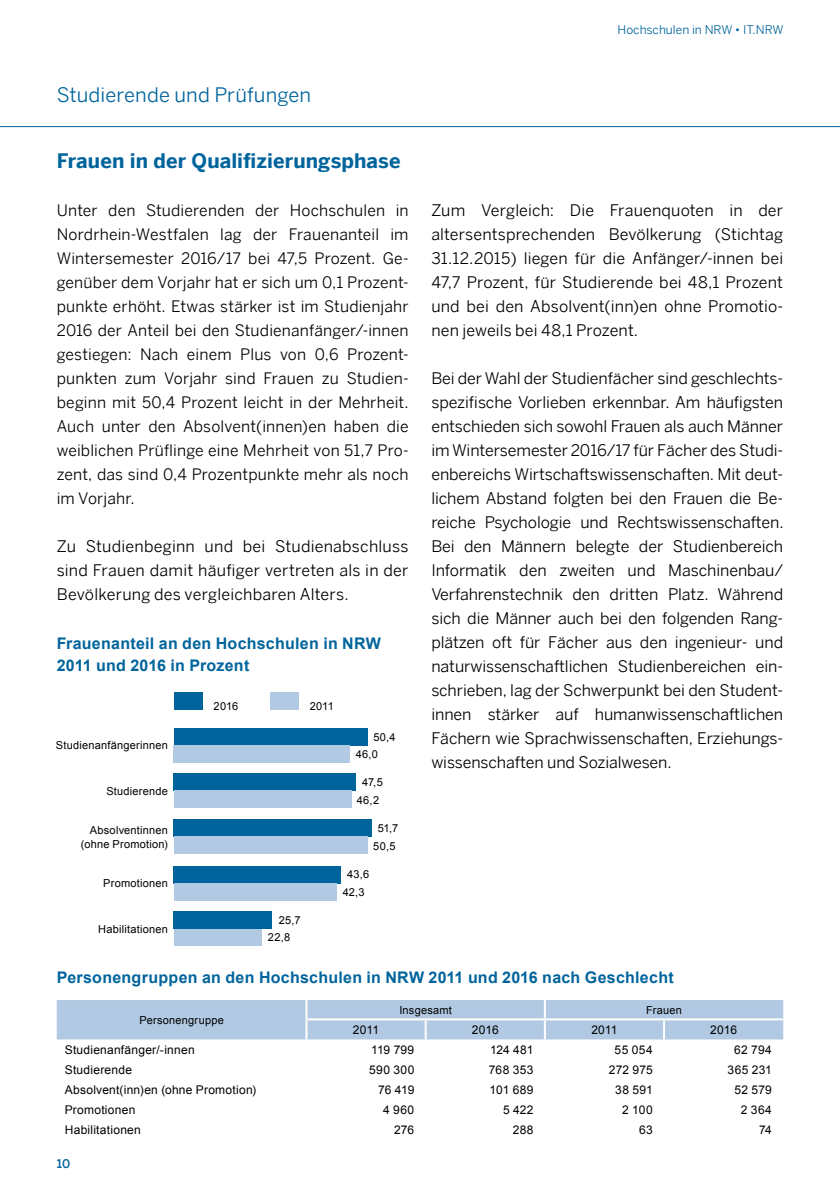
<style>
.page{position:relative;width:840px;height:1191px;background:#fff}
.page>*{position:absolute;margin:0;border:0;box-sizing:border-box;transform-origin:0 0}
.Headline{font:700 20px "Benton Sans";letter-spacing:.005em;color:#00649c}
.t1{font:20px "Benton Sans";letter-spacing:.005em;color:#00649c}
.Fließtext{font:16px/24px "Benton Sans";letter-spacing:-.005em;color:#000;text-align:justify}
.GRAFIK_Überschrift{font:700 16px/22px "Arial";letter-spacing:.015em;color:#00649c}
.Fließtext-2{font:15.8px/24px "Benton Sans";letter-spacing:.01em;color:#000;text-align:justify}
.GRAFIK_Beschriftunge{font:12px "Arial";letter-spacing:.02em;color:#000}
.t2{font:12px "Benton Sans";color:#00649c}
.t3{font:500 12px "Benton Sans";color:#00649c}
.GRAFIK_Beschriftunge-2{font:11px "Arial";letter-spacing:.02em;color:#000}
</style>
<div class="page">
<hr style="left:0;top:126px;width:839px;height:1px;background:#00649c">
<div style="left:57px;top:1000px;width:725px;height:39px;background:#b1c9e2"></div>
<div style="left:174px;top:693px;width:28px;height:17px;background:#00649c"></div>
<div style="left:270px;top:693px;width:28px;height:17px;background:#b1c9e2"></div>
<div style="left:173px;top:728px;width:194px;height:17px;background:#00649c"></div>
<div style="left:173px;top:745px;width:177px;height:17px;background:#b1c9e2"></div>
<div style="left:173px;top:774px;width:183px;height:17px;background:#00649c"></div>
<div style="left:173px;top:791px;width:178px;height:17px;background:#b1c9e2"></div>
<div style="left:173px;top:819px;width:199px;height:18px;background:#00649c"></div>
<div style="left:173px;top:837px;width:194px;height:17px;background:#b1c9e2"></div>
<div style="left:173px;top:866px;width:168px;height:17px;background:#00649c"></div>
<div style="left:173px;top:883px;width:163px;height:17px;background:#b1c9e2"></div>
<div style="left:173px;top:911px;width:99px;height:18px;background:#00649c"></div>
<div style="left:173px;top:929px;width:88px;height:16px;background:#b1c9e2"></div>
<p class="t1" style="left:57px;top:83px;width:256px">Studierende und Prüfungen</p>
<p class="Headline" style="left:57px;top:149px;width:345px">Frauen in der Qualifizierungsphase</p>
<p class="Fließtext-2" style="left:57px;top:198px;width:353px">Unter den Studierenden der Hochschulen in Nordrhein-Westfalen lag der Frauenanteil im Wintersemester 2016/17 bei 47,5 Prozent. Ge&shy;genüber dem Vorjahr hat er sich um 0,1 Prozent&shy;punkte erhöht. Etwas stärker ist im Studienjahr 2016 der Anteil bei den Studienanfänger/-innen gestiegen: Nach einem Plus von 0,6 Prozent&shy;punkten zum Vorjahr sind Frauen zu Studien&shy;beginn mit 50,4 Prozent leicht in der Mehrheit.<br>Auch unter den Absolvent(innen)en haben die weiblichen Prüflinge eine Mehrheit von 51,7 Pro&shy;zent, das sind 0,4 Prozentpunkte mehr als noch im Vorjahr.</p>
<p class="Fließtext" style="left:57px;top:534px;width:353px">Zu Studienbeginn und bei Studienabschluss sind Frauen damit häufiger vertreten als in der Bevölkerung des vergleichbaren Alters.</p>
<p class="GRAFIK_Überschrift" style="left:57px;top:633px;width:325px">Frauenanteil an den Hochschulen in NRW<br>2011 und 2016 in Prozent</p>
<p class="GRAFIK_Beschriftunge-2" style="left:56px;top:738px;width:113px">Studienanfängerinnen</p>
<p class="GRAFIK_Beschriftunge-2" style="left:106px;top:784px;width:63px">Studierende</p>
<p class="GRAFIK_Beschriftunge-2" style="left:90px;top:823px;width:80px">Absolventinnen</p>
<p class="GRAFIK_Beschriftunge-2" style="left:81px;top:836px;width:88px">(ohne Promotion)</p>
<p class="GRAFIK_Beschriftunge-2" style="left:103px;top:876px;width:66px">Promotionen</p>
<p class="GRAFIK_Beschriftunge-2" style="left:98px;top:921px;width:71px">Habilitationen</p>
<p class="GRAFIK_Beschriftunge-2" style="left:213px;top:699px;width:26px">2016</p>
<p class="GRAFIK_Beschriftunge-2" style="left:309px;top:699px;width:26px">2011</p>
<p class="GRAFIK_Beschriftunge-2" style="left:278px;top:912px;width:23px">25,7</p>
<p class="GRAFIK_Beschriftunge-2" style="left:268px;top:930px;width:24px">22,8</p>
<p class="GRAFIK_Beschriftunge-2" style="left:373px;top:729px;width:24px">50,4</p>
<p class="GRAFIK_Beschriftunge-2" style="left:355px;top:747px;width:24px">46,0</p>
<p class="GRAFIK_Beschriftunge-2" style="left:362px;top:775px;width:22px">47,5</p>
<p class="GRAFIK_Beschriftunge-2" style="left:356px;top:792px;width:24px">46,2</p>
<p class="GRAFIK_Beschriftunge-2" style="left:377px;top:821px;width:22px">51,7</p>
<p class="GRAFIK_Beschriftunge-2" style="left:373px;top:838px;width:24px">50,5</p>
<p class="GRAFIK_Beschriftunge-2" style="left:347px;top:867px;width:24px">43,6</p>
<p class="GRAFIK_Beschriftunge-2" style="left:342px;top:884px;width:23px">42,3</p>
<p class="t2" style="left:617px;top:23px;width:167px">Hochschulen in NRW • IT.NRW</p>
<p class="Fließtext" style="left:431px;top:198px;width:353px">Zum Vergleich: Die Frauenquoten in der altersentsprechenden Bevölkerung (Stichtag 31.12.2015) liegen für die Anfänger/-innen bei 47,7 Prozent, für Studierende bei 48,1 Prozent und bei den Absolvent(inn)en ohne Promotio&shy;nen jeweils bei 48,1 Prozent.</p>
<p class="Fließtext" style="left:431px;top:366px;width:353px;text-align:left">Bei der Wahl der Studienfächer sind geschlechts&shy;spezifische Vorlieben erkennbar. Am häufigsten entschieden sich sowohl Frauen als auch Männer im Wintersemester 2016/17 für Fächer des Studi&shy;enbereichs Wirtschaftswissenschaften. Mit deut&shy;lichem Abstand folgten bei den Frauen die Be&shy;reiche Psychologie und Rechtswissenschaften.<br>Bei den Männern belegte der Studienbereich Informatik den zweiten und Maschinenbau/ Verfahrenstechnik den dritten Platz. Während sich die Männer auch bei den folgenden Rang&shy;plätzen oft für Fächer aus den ingenieur- und naturwissenschaftlichen Studienbereichen ein&shy;schrieben, lag der Schwerpunkt bei den Student&shy;innen stärker auf humanwissenschaftlichen Fächern wie Sprachwissenschaften, Erziehungs&shy;wissenschaften und Sozialwesen.</p>
<p class="GRAFIK_Überschrift" style="left:57px;top:967px;width:618px">Personengruppen an den Hochschulen in NRW 2011 und 2016 nach Geschlecht</p>
<p class="GRAFIK_Beschriftunge-2" style="left:139px;top:1012px;width:86px">Personengruppe</p>
<p class="GRAFIK_Beschriftunge-2" style="left:399px;top:1002px;width:54px">Insgesamt</p>
<p class="GRAFIK_Beschriftunge-2" style="left:646px;top:1002px;width:37px">Frauen</p>
<p class="GRAFIK_Beschriftunge" style="left:353px;top:1021px;width:28px">2011</p>
<p class="GRAFIK_Beschriftunge" style="left:471px;top:1021px;width:28px">2016</p>
<p class="GRAFIK_Beschriftunge" style="left:591px;top:1021px;width:28px">2011</p>
<p class="GRAFIK_Beschriftunge" style="left:709px;top:1021px;width:28px">2016</p>
<p class="GRAFIK_Beschriftunge" style="left:65px;top:1041px;width:131px">Studienanfänger/-innen</p>
<p class="GRAFIK_Beschriftunge" style="left:371px;top:1041px;width:45px">119 799</p>
<p class="GRAFIK_Beschriftunge" style="left:489px;top:1041px;width:45px">124 481</p>
<p class="GRAFIK_Beschriftunge" style="left:614px;top:1041px;width:40px">55 054</p>
<p class="GRAFIK_Beschriftunge" style="left:733px;top:1041px;width:39px">62 794</p>
<p class="GRAFIK_Beschriftunge" style="left:65px;top:1061px;width:69px">Studierende</p>
<p class="GRAFIK_Beschriftunge" style="left:369px;top:1061px;width:47px">590 300</p>
<p class="GRAFIK_Beschriftunge" style="left:488px;top:1061px;width:46px">768 353</p>
<p class="GRAFIK_Beschriftunge" style="left:608px;top:1061px;width:45px">272 975</p>
<p class="GRAFIK_Beschriftunge" style="left:727px;top:1061px;width:46px">365 231</p>
<p class="GRAFIK_Beschriftunge" style="left:65px;top:1082px;width:193px">Absolvent(inn)en (ohne Promotion)</p>
<p class="GRAFIK_Beschriftunge" style="left:378px;top:1082px;width:38px">76 419</p>
<p class="GRAFIK_Beschriftunge" style="left:489px;top:1082px;width:46px">101 689</p>
<p class="GRAFIK_Beschriftunge" style="left:615px;top:1082px;width:39px">38 591</p>
<p class="GRAFIK_Beschriftunge" style="left:734px;top:1082px;width:39px">52 579</p>
<p class="GRAFIK_Beschriftunge" style="left:65px;top:1102px;width:72px">Promotionen</p>
<p class="GRAFIK_Beschriftunge" style="left:383px;top:1102px;width:33px">4 960</p>
<p class="GRAFIK_Beschriftunge" style="left:502px;top:1102px;width:32px">5 422</p>
<p class="GRAFIK_Beschriftunge" style="left:622px;top:1102px;width:32px">2 100</p>
<p class="GRAFIK_Beschriftunge" style="left:740px;top:1102px;width:32px">2 364</p>
<p class="GRAFIK_Beschriftunge" style="left:65px;top:1122px;width:78px">Habilitationen</p>
<p class="GRAFIK_Beschriftunge" style="left:394px;top:1122px;width:22px">276</p>
<p class="GRAFIK_Beschriftunge" style="left:512px;top:1122px;width:22px">288</p>
<p class="GRAFIK_Beschriftunge" style="left:638px;top:1122px;width:15px">63</p>
<p class="GRAFIK_Beschriftunge" style="left:758px;top:1122px;width:14px">74</p>
<p class="t3" style="left:57px;top:1156px;width:15px">10</p>
</div>
